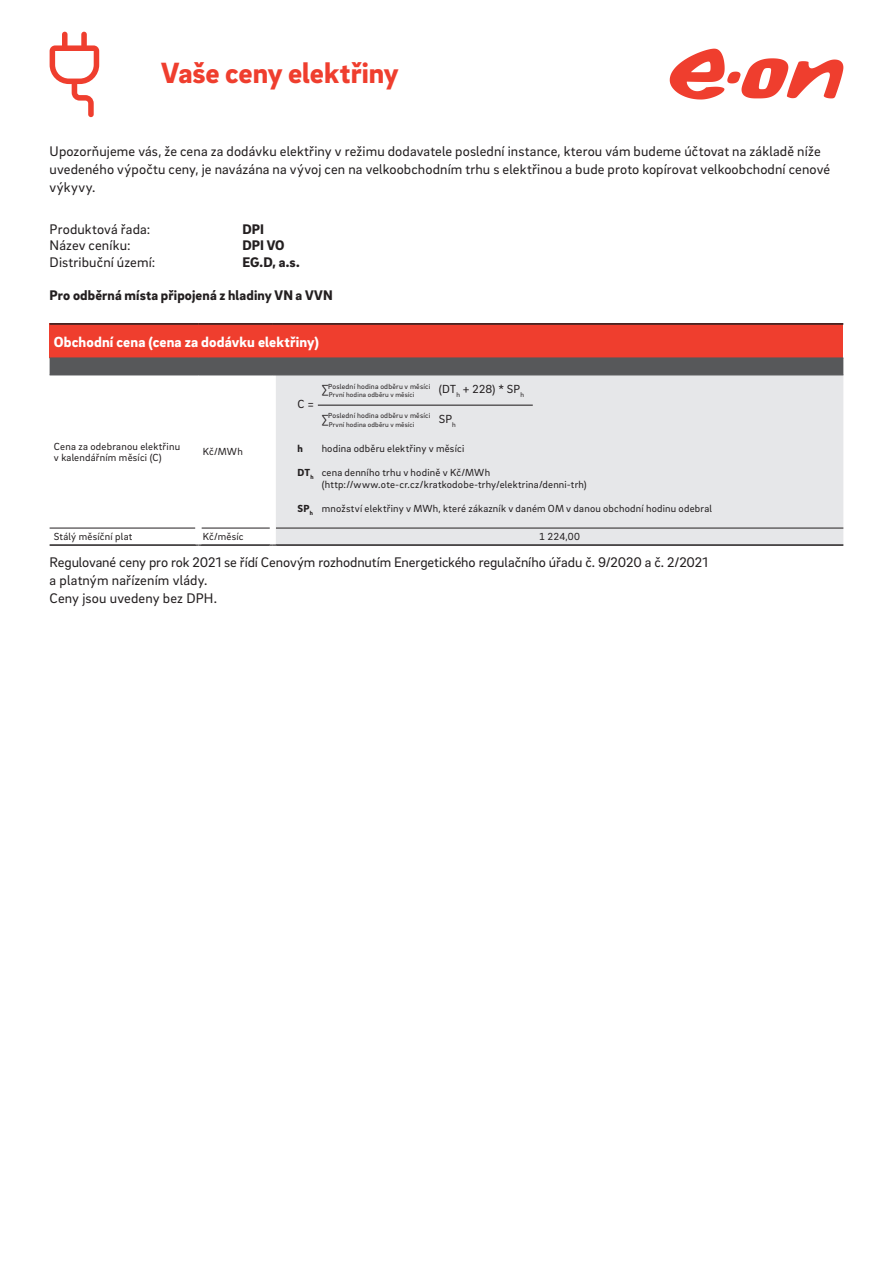
<style>
.page{position:relative;width:893px;height:1263px;background:#fff}
.page>*{position:absolute;margin:0;border:0;box-sizing:border-box;transform-origin:0 0}
.t1{font:900 30px "EON Brix Sans";color:#ef3e2e}
.t2{font:900 15px "EON Brix Sans";letter-spacing:.01em;color:#fff}
.t3{font:14.25px/18px "EON Brix Sans";letter-spacing:.01em;color:#231f20}
.t4{font:900 14.25px "EON Brix Sans";letter-spacing:.01em;color:#231f20}
.t5{font:12px "EON Brix Sans";color:#231f20}
.t6{font:10.5px/11.2px "EON Brix Sans";letter-spacing:.02em;color:#231f20}
.t7{font:900 10.5px "EON Brix Sans";color:#231f20}
.t8{font:7.5px "EON Brix Sans";letter-spacing:.025em;color:#231f20}
.t9{font:7.05px "EON Brix Sans";letter-spacing:.025em;color:#231f20}
.s1{font-weight:900}
</style>
<div class="page">
<div style="left:50px;top:324px;width:793px;height:34px;background:#ef3e2e"></div>
<div style="left:50px;top:359px;width:793px;height:16px;background:#57585a"></div>
<div style="left:276px;top:376px;width:567px;height:168px;background:#e6e7e9"></div>
<hr style="left:50px;top:323px;width:148px;height:2px;background:#231f20">
<hr style="left:198px;top:323px;width:75px;height:2px;background:#231f20">
<hr style="left:273px;top:323px;width:570px;height:2px;background:#231f20">
<hr style="left:50px;top:528px;width:145px;height:1px;background:#231f20">
<hr style="left:50px;top:544px;width:148px;height:2px;background:#231f20">
<hr style="left:198px;top:544px;width:75px;height:2px;background:#231f20">
<hr style="left:273px;top:544px;width:570px;height:2px;background:#231f20">
<hr style="left:50px;top:358px;width:148px;height:1px;background:#57585a">
<hr style="left:198px;top:358px;width:75px;height:1px;background:#57585a">
<hr style="left:273px;top:358px;width:570px;height:1px;background:#57585a">
<hr style="left:201px;top:528px;width:69px;height:1px;background:#231f20">
<hr style="left:276px;top:528px;width:567px;height:1px;background:#231f20">
<hr style="left:50px;top:375px;width:148px;height:1px;background:#57585a">
<hr style="left:198px;top:375px;width:75px;height:1px;background:#57585a">
<hr style="left:273px;top:375px;width:570px;height:1px;background:#57585a">
<svg style="left:670px;top:49px;width:173px;height:51px"></svg>
<svg style="left:50px;top:32px;width:49px;height:85px"></svg>
<hr style="left:318px;top:405px;width:215px;height:1px;background:#231f20">
<p class="t1" style="left:161px;top:53px;width:239px">Vaše ceny elektřiny</p>
<p class="t3" style="left:50px;top:142px;width:782px">Upozorňujeme vás, že cena za dodávku elektřiny v režimu dodavatele poslední instance, kterou vám budeme účtovat na základě níže uvedeného výpočtu ceny, je navázána na vývoj cen na velkoobchodním trhu s elektřinou a bude proto kopírovat velkoobchodní cenové výkyvy.</p>
<p class="t3" style="left:50px;top:219px;width:102px">Produktová řada:</p>
<p class="t4" style="left:242px;top:219px;width:23px">DPI</p>
<p class="t3" style="left:50px;top:236px;width:83px">Název ceníku:</p>
<p class="t4" style="left:242px;top:236px;width:44px">DPI VO</p>
<p class="t3" style="left:50px;top:252px;width:107px">Distribuční území:</p>
<p class="t4" style="left:242px;top:253px;width:59px">EG.D, a.s.</p>
<p class="t4" style="left:50px;top:286px;width:285px">Pro odběrná místa připojená z hladiny VN a VVN</p>
<p class="t2" style="left:54px;top:332px;width:267px">Obchodní cena (cena za dodávku elektřiny)</p>
<p class="t6" style="left:54px;top:440px;width:128px">Cena za odebranou elektřinu v kalendářním měsíci (C)</p>
<p class="t6" style="left:203px;top:446px;width:42px">Kč/MWh</p>
<p class="t5" style="left:298px;top:396px;width:18px">C =</p>
<p class="t8" style="left:328px;top:382px;width:104px">Poslední hodina odběru v měsíci</p>
<p class="t8" style="left:328px;top:410px;width:104px">Poslední hodina odběru v měsíci</p>
<p class="t9" style="left:322px;top:390px;width:94px"><sup>∑</sup>První hodina odběru v měsíci</p>
<p class="t5" style="left:439px;top:381px;width:87px">(DT<sub>h</sub> + 228) * SP<sub>h</sub></p>
<p class="t9" style="left:322px;top:420px;width:94px"><sup>∑</sup>První hodina odběru v měsíci</p>
<p class="t5" style="left:439px;top:411px;width:19px">SP<sub>h</sub></p>
<p class="t7" style="left:298px;top:441px;width:7px">h</p>
<p class="t6" style="left:322px;top:442px;width:144px">hodina odběru elektřiny v měsíci</p>
<p class="t6" style="left:298px;top:466px;width:194px"><span class="s1">DT</span><sub>h</sub> cena denního trhu v hodině v Kč/MWh</p>
<p class="t6" style="left:322px;top:478px;width:267px">(http://www.ote-cr.cz/kratkodobe-trhy/elektrina/denni-trh)</p>
<p class="t6" style="left:298px;top:502px;width:416px"><span class="s1">SP</span><sub>h</sub> množství elektřiny v MWh, které zákazník v daném OM v danou obchodní hodinu odebral</p>
<p class="t6" style="left:54px;top:531px;width:80px">Stálý měsíční plat</p>
<p class="t6" style="left:203px;top:531px;width:42px">Kč/měsíc</p>
<p class="t6" style="left:539px;top:531px;width:42px">1 224,00</p>
<p class="t3" style="left:50px;top:553px;width:660px">Regulované ceny pro rok 2021 se řídí Cenovým rozhodnutím Energetického regulačního úřadu č. 9/2020 a č. 2/2021 a platným nařízením vlády.</p>
<p class="t3" style="left:50px;top:589px;width:169px">Ceny jsou uvedeny bez DPH.</p>
</div>
